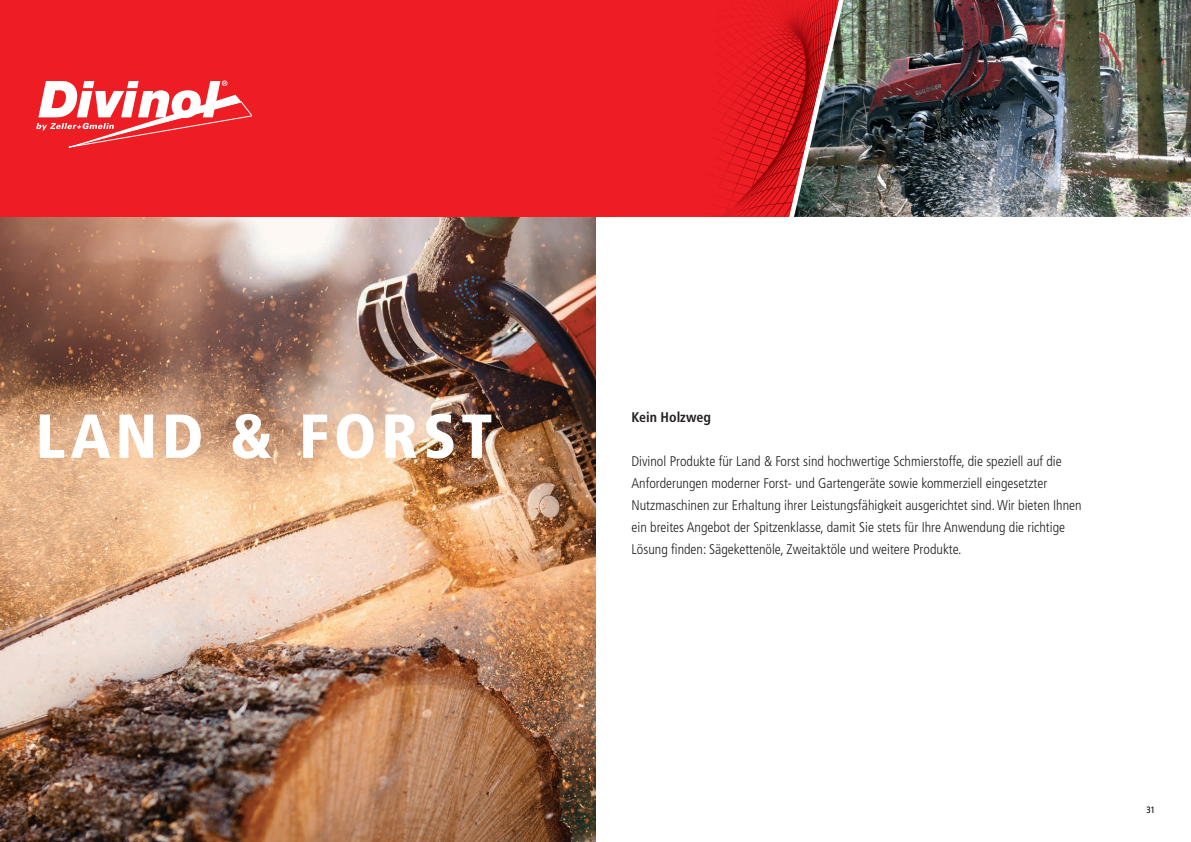
<style>
.page{position:relative;width:1191px;height:842px;background:#fff}
.page>*{position:absolute;margin:0;border:0;box-sizing:border-box;transform-origin:0 0}
.t1{font:900 condensed 62px "Frutiger";letter-spacing:.08em;color:#fff}
.t2{font:300 condensed 14px/22px "Frutiger";color:#231f20}
.t3{font:700 condensed 14px "Frutiger";color:#231f20}
.t4{font:300 condensed 9px "Frutiger";color:#231f20}
</style>
<div class="page">
<img style="left:0;top:217px;width:595px;height:625px">
<div style="left:615px;top:0;width:91px;height:217px;background:#ee1d23"></div>
<img style="left:706px;top:0;width:88px;height:217px">
<div style="left:0;top:0;width:615px;height:217px;background:#ee1d23"></div>
<img style="left:794px;top:0;width:397px;height:217px">
<svg style="left:36px;top:81px;width:216px;height:67px"></svg>
<h1 class="t1" style="left:36px;top:399px;width:458px">LAND &amp; FORST</h1>
<p class="t3" style="left:631px;top:409px;width:81px">Kein Holzweg</p>
<p class="t2" style="left:631px;top:451px;width:452px">Divinol Produkte für Land &amp; Forst sind hochwertige Schmierstoffe, die speziell auf die Anforderungen moderner Forst- und Gartengeräte sowie kommerziell eingesetzter Nutzmaschinen zur Erhaltung ihrer Leistungsfähigkeit ausgerichtet sind. Wir bieten Ihnen ein breites Angebot der Spitzenklasse, damit Sie stets für Ihre Anwendung die richtige Lösung finden: Sägekettenöle, Zweitaktöle und weitere Produkte.</p>
<p class="t4" style="left:1146px;top:804px;width:10px">31</p>
</div>
